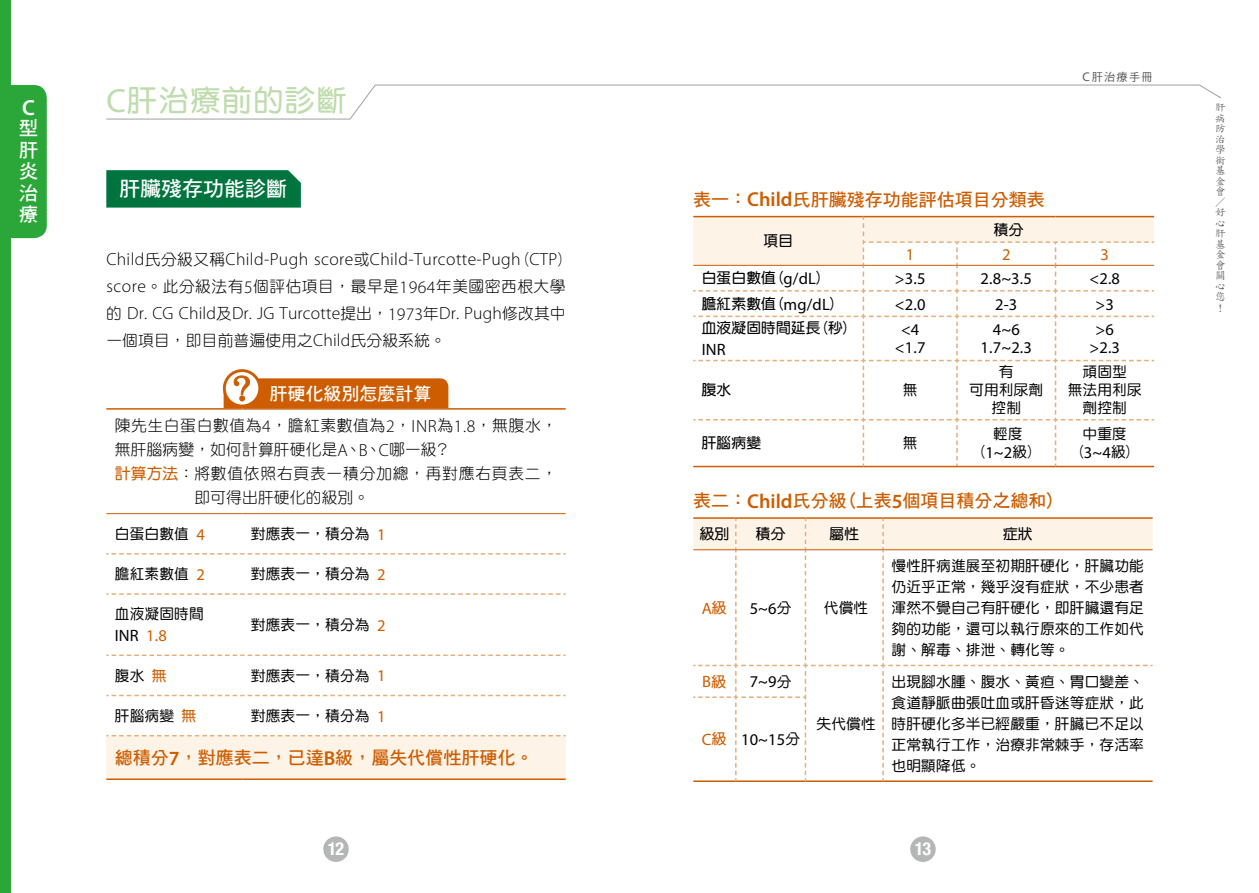
<style>
.page{position:relative;width:1259px;height:893px;background:#fff}
.page>*{position:absolute;margin:0;border:0;box-sizing:border-box;transform-origin:0 0}
.t1{font:30px "DF Yuan Std W7";letter-spacing:.05em;color:#bfdcad}
.t2{font:600 21.9px "Myriad Pro";color:#fff}
.t3{font:21px "DF Hei Std W7";color:#fff}
.t4{font:19.5px/21.5px "DF Hei Std W7";color:#fff;text-align:justify}
.t5{font:18px "DF Hei Std W7";color:#cd5d00}
.t6{font:18px "DF Hei Std W7";color:#fff}
.t7{font:700 condensed 18px "Helvetica Neue";color:#fff}
.t8{font:300 17.7px "Myriad Pro";letter-spacing:.02em;color:#000}
.t9{font:16.5px/18px "Myriad Pro";letter-spacing:.01em;color:#000;text-align:center}
.t10{font:16.5px "Myriad Pro";color:#cd5d00}
.t11{font:15.75px "DF Yuan Std W3";letter-spacing:.03em;color:#000}
.t12{font:15.75px "DF Yuan Std W3";letter-spacing:.01em;color:#000}
.t13{font:15.75px "DF Yuan Std W3";letter-spacing:.05em;color:#000}
.t14{font:14.7px/21px "DF Yuan Std W5";letter-spacing:.01em;color:#000;text-align:center}
.t15{font:14.7px "DF Yuan Std W7";letter-spacing:.01em;color:#000}
.t16{font:11.25px "DF Hei Std W5";letter-spacing:.1em;color:#595757}
.t17{font:10.5px/10.5px "DF Kai Shu Std W5";color:#595757;text-align:justify}
.s1{font-family:"Myriad Pro";font-size:33.6px}
.s2{font-family:"DF Yuan Std W3";font-weight:400;font-size:15.75px}
.s3{font-family:"Myriad Pro";font-weight:300;font-size:17.7px}
.s4{font-family:"DF Yuan Std W7";color:#cd5d00}
.s5{font-family:"Myriad Pro";font-size:16.5px;color:#cd5d00}
.s6{color:#cd5d00}
.s7{font-family:"Myriad Pro";font-weight:600;font-size:20.1px}
.s8{font-family:"Myriad Pro";font-size:12.6px}
.s9{font-family:"Myriad Pro";font-size:16.5px}
.s10{font-family:"DF Yuan Std W7";font-size:14.7px}
.s11{font-family:"DF Yuan Std W5";font-size:14.7px}
.s12{font-family:"DF Yuan Std W7";font-size:14.7px;color:#cd5d00}
</style>
<div class="page">
<div style="left:910px;top:836px;width:25px;height:26px;background:#b5b6b6;border-radius:50%"></div>
<div style="left:323px;top:836px;width:26px;height:26px;background:#b5b6b6;border-radius:50%"></div>
<div style="left:11px;top:85px;width:36px;height:153px;background:#2aa738"></div>
<div style="left:0;top:0;width:11px;height:893px;background:#2aa738"></div>
<svg style="left:106px;top:170px;width:195px;height:38px;background:#077744"></svg>
<div style="left:106px;top:736px;width:460px;height:43px;background:#fef3e7"></div>
<hr style="left:106px;top:778px;width:136px;height:2px;background:#cd5d00">
<hr style="left:242px;top:778px;width:324px;height:2px;background:#cd5d00">
<hr style="left:106px;top:408px;width:136px;height:2px;background:#cd5d00">
<hr style="left:242px;top:408px;width:324px;height:2px;background:#cd5d00">
<svg style="left:106px;top:553px;width:460px;height:2px"></svg>
<svg style="left:106px;top:593px;width:460px;height:2px"></svg>
<svg style="left:106px;top:654px;width:460px;height:2px"></svg>
<svg style="left:106px;top:695px;width:460px;height:1px"></svg>
<svg style="left:106px;top:735px;width:460px;height:1px"></svg>
<hr style="left:106px;top:513px;width:136px;height:1px;background:#cd5d00">
<hr style="left:242px;top:513px;width:324px;height:1px;background:#cd5d00">
<svg style="left:224px;top:371px;width:36px;height:35px"></svg>
<div style="left:223px;top:369px;width:38px;height:38px;border:3px solid #cd5d00;border-radius:50%"></div>
<svg style="left:224px;top:376px;width:224px;height:32px;background:#d47526"></svg>
<hr style="left:693px;top:466px;width:170px;height:1px;background:#cd5d00">
<hr style="left:863px;top:466px;width:94px;height:1px;background:#cd5d00">
<hr style="left:957px;top:466px;width:98px;height:1px;background:#cd5d00">
<hr style="left:1055px;top:466px;width:99px;height:1px;background:#cd5d00">
<hr style="left:693px;top:216px;width:170px;height:1px;background:#cd5d00">
<hr style="left:863px;top:216px;width:94px;height:1px;background:#cd5d00">
<hr style="left:957px;top:216px;width:98px;height:1px;background:#cd5d00">
<hr style="left:1055px;top:216px;width:99px;height:1px;background:#cd5d00">
<svg style="left:693px;top:217px;width:461px;height:249px"></svg>
<hr style="left:693px;top:265px;width:170px;height:1px;background:#cd5d00">
<hr style="left:863px;top:265px;width:94px;height:1px;background:#cd5d00">
<hr style="left:957px;top:265px;width:98px;height:1px;background:#cd5d00">
<hr style="left:1055px;top:265px;width:99px;height:1px;background:#cd5d00">
<hr style="left:805px;top:780px;width:78px;height:2px;background:#cd5d00">
<hr style="left:883px;top:780px;width:269px;height:2px;background:#cd5d00">
<hr style="left:693px;top:780px;width:43px;height:2px;background:#cd5d00">
<hr style="left:736px;top:780px;width:69px;height:2px;background:#cd5d00">
<hr style="left:693px;top:517px;width:43px;height:2px;background:#cd5d00">
<hr style="left:736px;top:517px;width:69px;height:2px;background:#cd5d00">
<hr style="left:805px;top:517px;width:78px;height:2px;background:#cd5d00">
<hr style="left:883px;top:517px;width:269px;height:2px;background:#cd5d00">
<svg style="left:693px;top:518px;width:459px;height:262px"></svg>
<hr style="left:693px;top:549px;width:43px;height:1px;background:#cd5d00">
<hr style="left:736px;top:549px;width:69px;height:1px;background:#cd5d00">
<hr style="left:805px;top:549px;width:78px;height:1px;background:#cd5d00">
<hr style="left:883px;top:549px;width:269px;height:1px;background:#cd5d00">
<svg style="left:106px;top:85px;width:1115px;height:34px"></svg>
<h2 class="t2" style="left:22px;top:93px;width:14px">C</h2>
<h3 class="t4" style="left:19px;top:117px;width:20px">型肝炎治療</h3>
<h1 class="t1" style="left:106px;top:84px;width:241px"><span class="s1">C</span>肝治療前的診斷</h1>
<h3 class="t3" style="left:119px;top:178px;width:169px">肝臟殘存功能診斷</h3>
<p class="t8" style="left:106px;top:250px;width:461px">Child<span class="s2">氏分級又稱</span>Child-Pugh score<span class="s2">或</span>Child-Turcotte-Pugh<span class="s2">(</span>CTP<span class="s2">)</span></p>
<p class="t11" style="left:106px;top:277px;width:461px"><span class="s3">score</span>。此分級法有<span class="s3">5</span>個評估項目，最早是<span class="s3">1964</span>年美國密西根大學</p>
<p class="t8" style="left:106px;top:304px;width:461px"><span class="s2">的</span> Dr. CG Child<span class="s2">及</span>Dr. JG Turcotte<span class="s2">提出，</span>1973<span class="s2">年</span>Dr. Pugh<span class="s2">修改其中</span></p>
<p class="t12" style="left:106px;top:331px;width:341px">一個項目，即目前普遍使用之<span class="s3">Child</span>氏分級系統。</p>
<p class="t6" style="left:269px;top:383px;width:164px">肝硬化級別怎麼計算</p>
<p class="t11" style="left:115px;top:417px;width:444px">陳先生白蛋白數值為<span class="s3">4</span>，膽紅素數值為<span class="s3">2</span>，<span class="s3">INR</span>為<span class="s3">1.8</span>，無腹水，</p>
<p class="t12" style="left:115px;top:441px;width:337px">無肝腦病變，如何計算肝硬化是<span class="s3">A</span>、<span class="s3">B</span>、<span class="s3">C</span>哪一級？</p>
<p class="t13" style="left:115px;top:465px;width:444px"><span class="s4">計算方法</span>：將數值依照右頁表一積分加總，再對應右頁表二，</p>
<p class="t12" style="left:194px;top:489px;width:176px">即可得出肝硬化的級別。</p>
<p class="t14" style="left:115px;top:523px;width:91px">白蛋白數值 <span class="s5">4</span></p>
<p class="t14" style="left:251px;top:523px;width:136px">對應表一，積分為 <span class="s5">1</span></p>
<p class="t14" style="left:115px;top:563px;width:91px">膽紅素數值 <span class="s5">2</span></p>
<p class="t14" style="left:251px;top:563px;width:136px">對應表一，積分為 <span class="s5">2</span></p>
<p class="t14" style="left:115px;top:603px;width:90px">血液凝固時間</p>
<p class="t9" style="left:115px;top:626px;width:53px">INR <span class="s6">1.8</span></p>
<p class="t14" style="left:251px;top:614px;width:136px">對應表一，積分為 <span class="s5">2</span></p>
<p class="t14" style="left:115px;top:665px;width:53px">腹水 <span class="s4">無</span></p>
<p class="t14" style="left:251px;top:665px;width:136px">對應表一，積分為 <span class="s5">1</span></p>
<p class="t14" style="left:115px;top:705px;width:83px">肝腦病變 <span class="s4">無</span></p>
<p class="t14" style="left:251px;top:705px;width:136px">對應表一，積分為 <span class="s5">1</span></p>
<p class="t5" style="left:115px;top:748px;width:420px">總積分<span class="s7">7</span>，對應表二，已達<span class="s7">B</span>級，屬失代償性肝硬化。</p>
<p class="t16" style="left:1082px;top:71px;width:72px"><span class="s8">C</span>肝治療手冊</p>
<p class="t5" style="left:693px;top:189px;width:353px">表一：<span class="s7">Child</span>氏肝臟殘存功能評估項目分類表</p>
<p class="t15" style="left:763px;top:233px;width:31px">項目</p>
<p class="t15" style="left:994px;top:221px;width:31px">積分</p>
<p class="t10" style="left:906px;top:244px;width:10px">1</p>
<p class="t10" style="left:1002px;top:244px;width:10px">2</p>
<p class="t10" style="left:1100px;top:244px;width:10px">3</p>
<p class="t15" style="left:702px;top:270px;width:123px">白蛋白數值(<span class="s9">g/dL</span>)</p>
<p class="t9" style="left:895px;top:269px;width:32px">&gt;3.5</p>
<p class="t9" style="left:980px;top:269px;width:53px">2.8~3.5</p>
<p class="t9" style="left:1089px;top:269px;width:32px">&lt;2.8</p>
<p class="t15" style="left:702px;top:296px;width:137px">膽紅素數值(<span class="s9">mg/dL</span>)</p>
<p class="t9" style="left:895px;top:295px;width:32px">&lt;2.0</p>
<p class="t9" style="left:995px;top:295px;width:24px">2-3</p>
<p class="t9" style="left:1095px;top:295px;width:20px">&gt;3</p>
<p class="t15" style="left:702px;top:320px;width:150px">血液凝固時間延長(秒)</p>
<p class="t9" style="left:702px;top:340px;width:25px">INR</p>
<p class="t9" style="left:895px;top:321px;width:32px">&lt;4 &lt;1.7</p>
<p class="t9" style="left:980px;top:321px;width:53px">4~6<br>1.7~2.3</p>
<p class="t9" style="left:1089px;top:321px;width:32px">&gt;6 &gt;2.3</p>
<p class="t15" style="left:702px;top:382px;width:31px">腹水</p>
<p class="t14" style="left:903px;top:379px;width:16px">無</p>
<p class="t14" style="left:969px;top:363px;width:76px;line-height:18px">有<br>可用利尿劑控制</p>
<p class="t14" style="left:1067px;top:363px;width:76px;line-height:18px">頑固型<br>無法用利尿劑控制</p>
<p class="t15" style="left:702px;top:435px;width:61px">肝腦病變</p>
<p class="t14" style="left:903px;top:432px;width:16px">無</p>
<p class="t14" style="left:978px;top:425px;width:58px;line-height:18px">輕度(<span class="s9">1~2</span>級)</p>
<p class="t14" style="left:1076px;top:425px;width:58px;line-height:18px">中重度(<span class="s9">3~4</span>級)</p>
<p class="t5" style="left:693px;top:491px;width:364px">表二：<span class="s7">Child</span>氏分級(上表<span class="s7">5</span>個項目積分之總和)</p>
<p class="t15" style="left:700px;top:526px;width:31px">級別</p>
<p class="t15" style="left:756px;top:526px;width:31px">積分</p>
<p class="t15" style="left:829px;top:526px;width:31px">屬性</p>
<p class="t15" style="left:1003px;top:526px;width:31px">症狀</p>
<p class="t10" style="left:701px;top:598px;width:26px">A<span class="s10">級</span></p>
<p class="t9" style="left:749px;top:599px;width:43px">5~6<span class="s11">分</span></p>
<p class="t14" style="left:824px;top:597px;width:46px">代償性</p>
<p class="t10" style="left:702px;top:672px;width:25px">B<span class="s10">級</span></p>
<p class="t9" style="left:749px;top:673px;width:43px">7~9<span class="s11">分</span></p>
<p class="t9" style="left:702px;top:730px;width:100px"><span class="s6">C</span><span class="s12">級</span> 10~15<span class="s11">分</span></p>
<p class="t14" style="left:816px;top:713px;width:61px">失代償性</p>
<p class="t14" style="left:891px;top:555px;width:254px;text-align:justify">慢性肝病進展至初期肝硬化，肝臟功能仍近乎正常，幾乎沒有症狀，不少患者渾然不覺自己有肝硬化，即肝臟還有足夠的功能，還可以執行原來的工作如代謝、解毒、排泄、轉化等。</p>
<p class="t14" style="left:891px;top:671px;width:254px;text-align:justify">出現腳水腫、腹水、黃疸、胃口變差、食道靜脈曲張吐血或肝昏迷等症狀，此時肝硬化多半已經嚴重，肝臟已不足以正常執行工作，治療非常棘手，存活率也明顯降低。</p>
<p class="t7" style="left:328px;top:834px;width:18px">12</p>
<p class="t7" style="left:915px;top:834px;width:18px">13</p>
<p class="t17" style="left:1215px;top:102px;width:12px">肝病防治學術基金會／好心肝基金會關心您</p>
<p class="t17" style="left:1215px;top:303px;width:7px">！</p>
</div>
